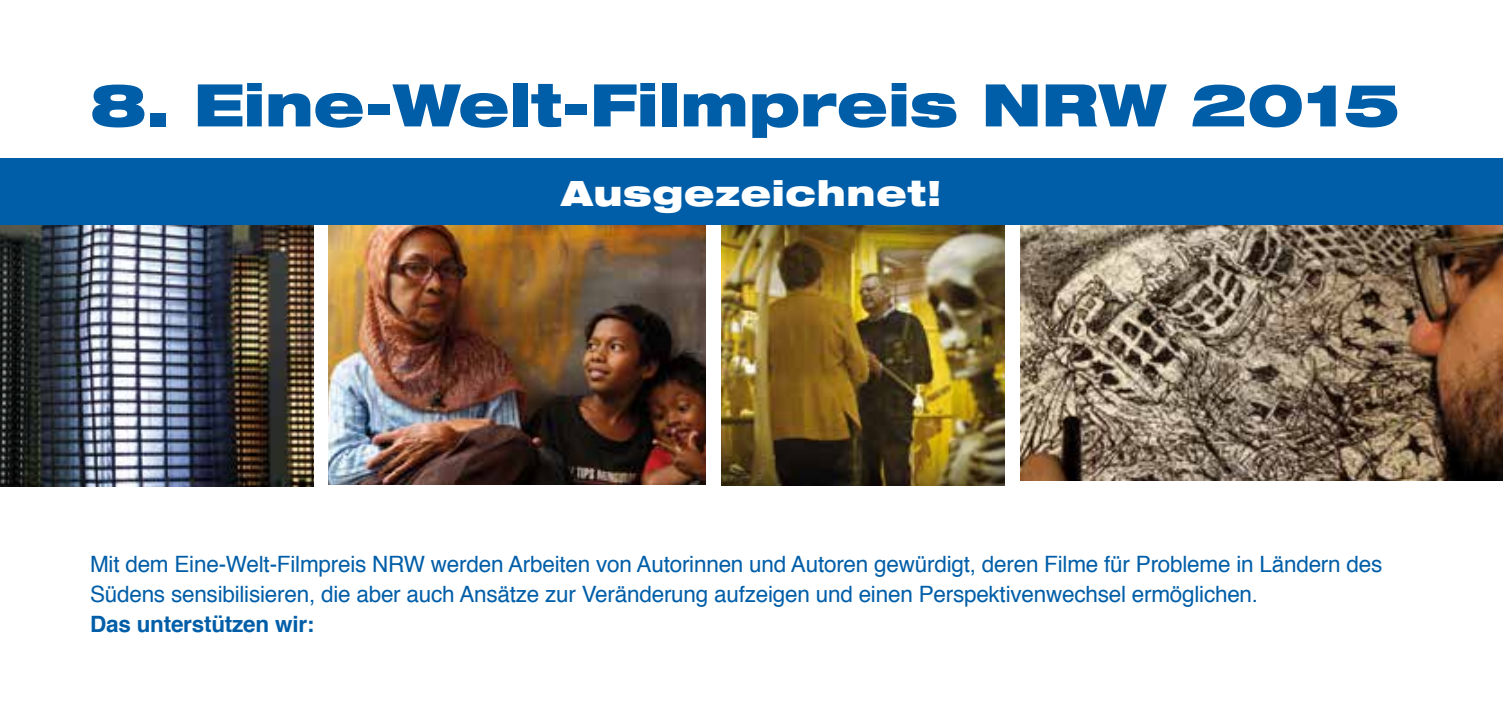
<style>
.page{position:relative;width:1503px;height:709px;background:#fff}
.page>*{position:absolute;margin:0;border:0;box-sizing:border-box;transform-origin:0 0}
.t1{font:900 expanded 58.75px "Helvetica Neue";color:#005ea8}
.t2{font:900 expanded 35px "Helvetica Neue";letter-spacing:.02em;color:#fff}
.t3{font:22.5px/30px "Helvetica";letter-spacing:-.01em;color:#005ea8}
.t4{font:700 22.5px "Helvetica";letter-spacing:-.01em;color:#005ea8}
</style>
<div class="page">
<img style="left:0;top:224px;width:314px;height:263px">
<img style="left:1020px;top:224px;width:482px;height:256px">
<img style="left:721px;top:224px;width:284px;height:261px">
<img style="left:328px;top:224px;width:377px;height:261px">
<div style="left:0;top:158px;width:1502px;height:66px;background:#005ea8"></div>
<h1 class="t1" style="left:90px;top:67px;width:1311px">8. Eine-Welt-Filmpreis NRW 2015</h1>
<h2 class="t2" style="left:561px;top:170px;width:381px">Ausgezeichnet!</h2>
<p class="t3" style="left:90px;top:550px;width:1293px">Mit dem Eine-Welt-Filmpreis NRW werden Arbeiten von Autorinnen und Autoren gewürdigt, deren Filme für Probleme in Ländern des<br>Südens sensibilisieren, die aber auch Ansätze zur Veränderung aufzeigen und einen Perspektivenwechsel ermöglichen.</p>
<p class="t4" style="left:90px;top:606px;width:226px">Das unterstützen wir:</p>
</div>
